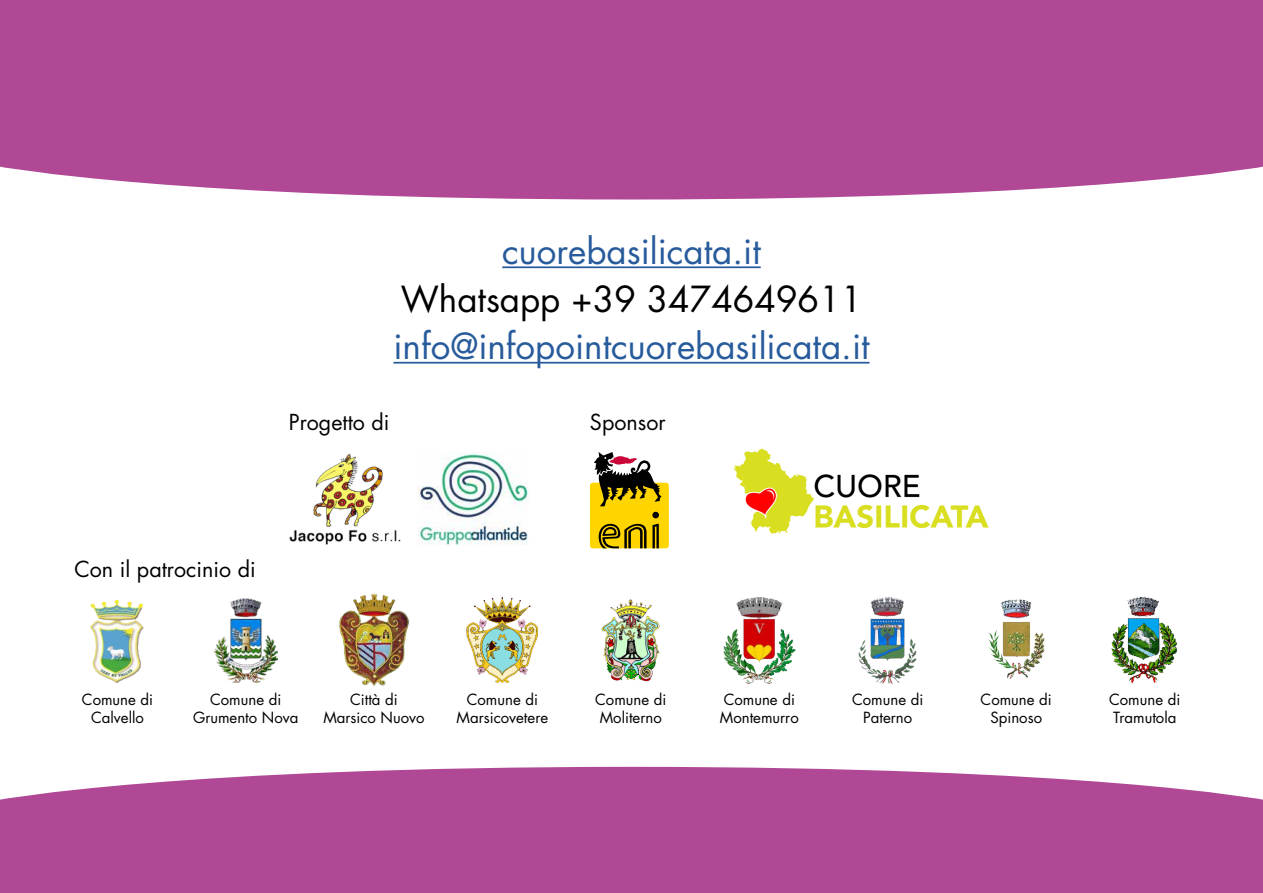
<style>
.page{position:relative;width:1263px;height:893px;background:#fff}
.page>*{position:absolute;margin:0;border:0;box-sizing:border-box;transform-origin:0 0}
.t1{font:34.95px "Futura Std";color:#275b9b}
.t2{font:34.95px "Futura Std";color:#000}
.t3{font:21.45px "Futura Std";color:#000}
.t4{font:15px/18px "Futura Std";color:#000;text-align:center}
</style>
<div class="page">
<svg style="left:0;top:767px;width:1263px;height:126px;background:#b6559c"></svg>
<div style="left:0;top:0;width:1263px;height:199px;background:#b14895"></div>
<hr style="left:502px;top:266px;width:259px;height:2px;background:#275b9b">
<hr style="left:393px;top:362px;width:476px;height:2px;background:#275b9b">
<img style="left:90px;top:599px;width:54px;height:84px">
<img style="left:339px;top:593px;width:71px;height:93px">
<img style="left:466px;top:597px;width:72px;height:86px">
<img style="left:601px;top:599px;width:59px;height:83px">
<img style="left:723px;top:597px;width:73px;height:86px">
<img style="left:858px;top:597px;width:59px;height:86px">
<img style="left:988px;top:599px;width:57px;height:81px">
<img style="left:1111px;top:597px;width:67px;height:86px">
<img style="left:214px;top:599px;width:64px;height:84px">
<img style="left:733px;top:448px;width:256px;height:86px">
<img style="left:418px;top:453px;width:111px;height:92px">
<img style="left:289px;top:454px;width:112px;height:91px">
<div style="left:590px;top:483px;width:79px;height:65px;background:#ffd500;border-radius:3px"></div>
<div style="left:652px;top:512px;width:7px;height:6px;background:#000;border-radius:50%"></div>
<svg style="left:599px;top:524px;width:60px;height:24px"></svg>
<svg style="left:594px;top:452px;width:67px;height:54px"></svg>
<h1 class="t1" style="left:502px;top:229px;width:260px">cuorebasilicata.it</h1>
<h1 class="t2" style="left:401px;top:276px;width:463px">Whatsapp +39 3474649611</h1>
<h1 class="t1" style="left:393px;top:324px;width:478px">info@infopointcuorebasilicata.it</h1>
<h2 class="t3" style="left:289px;top:408px;width:102px">Progetto di</h2>
<h2 class="t3" style="left:590px;top:408px;width:77px">Sponsor</h2>
<h2 class="t3" style="left:74px;top:556px;width:183px">Con il patrocinio di</h2>
<p class="t4" style="left:82px;top:691px;width:73px">Comune di<br>Calvello</p>
<p class="t4" style="left:193px;top:691px;width:107px">Comune di<br>Grumento Nova</p>
<p class="t4" style="left:323px;top:691px;width:103px">Città di<br>Marsico Nuovo</p>
<p class="t4" style="left:457px;top:691px;width:93px">Comune di<br>Marsicovetere</p>
<p class="t4" style="left:595px;top:691px;width:73px">Comune di<br>Moliterno</p>
<p class="t4" style="left:720px;top:691px;width:80px;text-align:left">Comune di<br>Montemurro</p>
<p class="t4" style="left:852px;top:691px;width:73px">Comune di<br>Paterno</p>
<p class="t4" style="left:980px;top:691px;width:73px">Comune di<br>Spinoso</p>
<p class="t4" style="left:1109px;top:691px;width:73px;text-align:left">Comune di<br>Tramutola</p>
</div>
